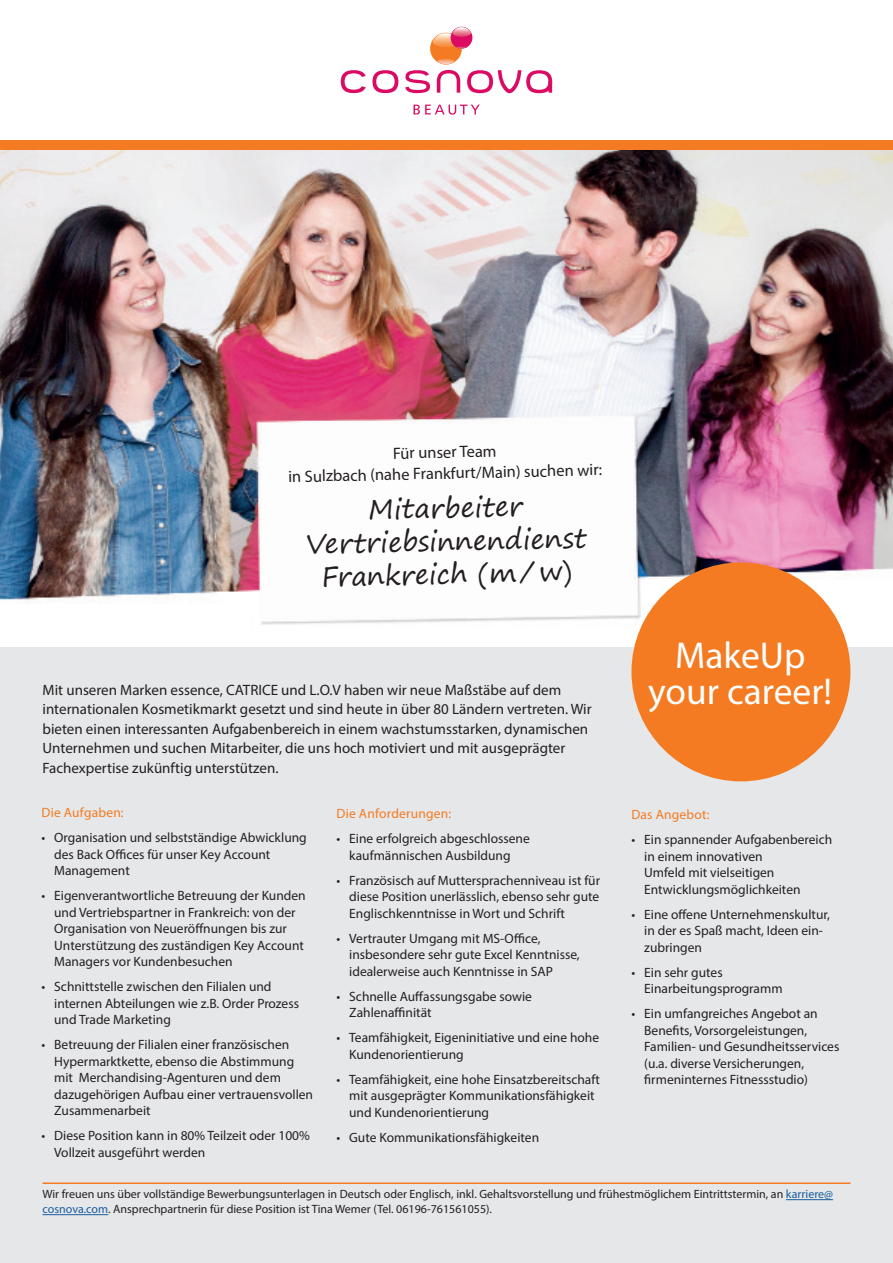
<style>
.page{position:relative;width:893px;height:1263px;background:#fff}
.page>*{position:absolute;margin:0;border:0;box-sizing:border-box;transform-origin:0 0}
.t1{font:37.5px "Myriad Pro";color:#fff}
.t2{font:27px "Segoe Print";color:#231f20}
.Wir_suchen_Dich{font:16.5px/21px "Myriad Pro";color:#231f20;text-align:center}
.Einleitungstext{font:15px/19.5px "Myriad Pro";color:#231f20}
.t3{font:13.5px/16.5px "Myriad Pro";color:#231f20}
.Fließtext{font:13.5px "Myriad Pro";letter-spacing:.015em;color:#f47b21}
.Einleitungstext-2{font:13.5px "Myriad Pro";letter-spacing:.015em;color:#f47b21}
.Adresse{font:12px/15px "Myriad Pro";color:#231f20}
.s1{color:#175d9e}
</style>
<div class="page">
<div style="left:0;top:144px;width:893px;height:1119px;background:#e6e7e9"></div>
<hr style="left:43px;top:1182px;width:807px;height:2px;background:#f47b21">
<svg style="left:372px;top:70px;width:26px;height:23px"></svg>
<svg style="left:341px;top:70px;width:25px;height:23px"></svg>
<svg style="left:405px;top:70px;width:25px;height:23px"></svg>
<svg style="left:437px;top:70px;width:23px;height:23px"></svg>
<svg style="left:467px;top:70px;width:85px;height:23px"></svg>
<svg style="left:413px;top:105px;width:67px;height:10px"></svg>
<div style="left:430px;top:33px;width:32px;height:32px;background:#f47b21;border-radius:50%"></div>
<svg style="left:431px;top:27px;width:41px;height:22px"></svg>
<svg style="left:436px;top:59px;width:20px;height:5px"></svg>
<div style="left:0;top:140px;width:893px;height:10px;background:#f47b21"></div>
<hr style="left:786px;top:1199px;width:47px;height:1px;background:#175d9e">
<hr style="left:43px;top:1214px;width:65px;height:1px;background:#175d9e">
<img style="left:0;top:150px;width:893px;height:497px">
<div style="left:631px;top:562px;width:219px;height:219px;background:#f47b21;border-radius:50%"></div>
<p class="Wir_suchen_Dich" style="left:288px;top:444px;width:315px;rotate:-1deg">Für unser Team<br>in Sulzbach (nahe Frankfurt/Main) suchen wir:</p>
<p class="t2" style="left:368px;top:485px;width:156px;rotate:-1deg">Mitarbeiter</p>
<p class="t2" style="left:306px;top:519px;width:282px;rotate:-1deg">Vertriebsinnendienst</p>
<p class="t2" style="left:321px;top:552px;width:253px;rotate:-1deg">Frankreich (m/w)</p>
<p class="Einleitungstext" style="left:43px;top:680px;width:551px">Mit unseren Marken essence, CATRICE und L.O.V haben wir neue Maßstäbe auf dem internationalen Kosmetikmarkt gesetzt und sind heute in über 80 Ländern vertreten. Wir bieten einen interessanten Aufgabenbereich in einem wachstumsstarken, dynamischen Unternehmen und suchen Mitarbeiter, die uns hoch motiviert und mit ausgeprägter Fachexpertise zukünftig unterstützen.</p>
<p class="Einleitungstext-2" style="left:41px;top:804px;width:84px">Die Aufgaben:</p>
<p class="t3" style="left:54px;top:829px;width:254px;text-indent:-13px">• Organisation und selbstständige Abwicklung des Back Offices für unser Key Account<br>Management</p>
<p class="t3" style="left:54px;top:887px;width:253px;text-indent:-13px">• Eigenverantwortliche Betreuung der Kunden und Vertriebspartner in Frankreich: von der Organisation von Neueröffnungen bis zur Unterstützung des zuständigen Key Account Managers vor Kundenbesuchen</p>
<p class="t3" style="left:54px;top:978px;width:246px;text-indent:-13px">• Schnittstelle zwischen den Filialen und internen Abteilungen wie z.B. Order Prozess und Trade Marketing</p>
<p class="t3" style="left:54px;top:1036px;width:260px;text-indent:-13px">• Betreuung der Filialen einer französischen Hypermarktkette, ebenso die Abstimmung mit Merchandising-Agenturen und dem dazugehörigen Aufbau einer vertrauensvollen Zusammenarbeit</p>
<p class="t3" style="left:54px;top:1127px;width:257px;text-indent:-13px">• Diese Position kann in 80% Teilzeit oder 100%<br>Vollzeit ausgeführt werden</p>
<p class="Fließtext" style="left:336px;top:805px;width:116px">Die Anforderungen:</p>
<p class="t3" style="left:336px;top:830px;width:195px;text-align:center">• Eine erfolgreich abgeschlossene kaufmännischen Ausbildung</p>
<p class="t3" style="left:349px;top:872px;width:252px;text-align:justify;text-indent:-13px">• Französisch auf Muttersprachenniveau ist für diese Position unerlässlich, ebenso sehr gute Englischkenntnisse in Wort und Schrift</p>
<p class="t3" style="left:349px;top:930px;width:232px;text-indent:-13px">• Vertrauter Umgang mit MS-Office, insbesondere sehr gute Excel Kenntnisse, idealerweise auch Kenntnisse in SAP</p>
<p class="t3" style="left:349px;top:988px;width:184px;text-indent:-13px">• Schnelle Auffassungsgabe sowie<br>Zahlenaffinität</p>
<p class="t3" style="left:349px;top:1029px;width:251px;text-indent:-13px">• Teamfähigkeit, Eigeninitiative und eine hohe<br>Kundenorientierung</p>
<p class="t3" style="left:349px;top:1071px;width:252px;text-indent:-13px">• Teamfähigkeit, eine hohe Einsatzbereitschaft mit ausgeprägter Kommunikationsfähigkeit und Kundenorientierung</p>
<p class="t3" style="left:336px;top:1129px;width:204px">• Gute Kommunikationsfähigkeiten</p>
<p class="t1" style="left:675px;top:632px;width:132px">MakeUp</p>
<p class="t1" style="left:648px;top:668px;width:185px">your career!</p>
<p class="Fließtext" style="left:631px;top:806px;width:80px">Das Angebot:</p>
<p class="t3" style="left:644px;top:831px;width:190px;text-indent:-13px">• Ein spannender Aufgabenbereich in einem innovativen<br>Umfeld mit vielseitigen<br>Entwicklungsmöglichkeiten</p>
<p class="t3" style="left:644px;top:906px;width:187px;text-indent:-13px">• Eine offene Unternehmenskultur, in der es Spaß macht, Ideen ein&shy;zubringen</p>
<p class="t3" style="left:644px;top:964px;width:140px;text-indent:-13px">• Ein sehr gutes<br>Einarbeitungsprogramm</p>
<p class="t3" style="left:644px;top:1005px;width:197px;text-indent:-13px">• Ein umfangreiches Angebot an Benefits, Vorsorgeleistungen, Familien- und Gesundheitsservices (u.a. diverse Versicherungen, firmeninternes Fitnessstudio)</p>
<p class="Adresse" style="left:43px;top:1187px;width:792px">Wir freuen uns über vollständige Bewerbungsunterlagen in Deutsch oder Englisch, inkl. Gehaltsvorstellung und frühestmöglichem Eintrittstermin, an <span class="s1">karriere@ cosnova.com</span>. Ansprechpartnerin für diese Position ist Tina Wemer (Tel. 06196-761561055).</p>
</div>
